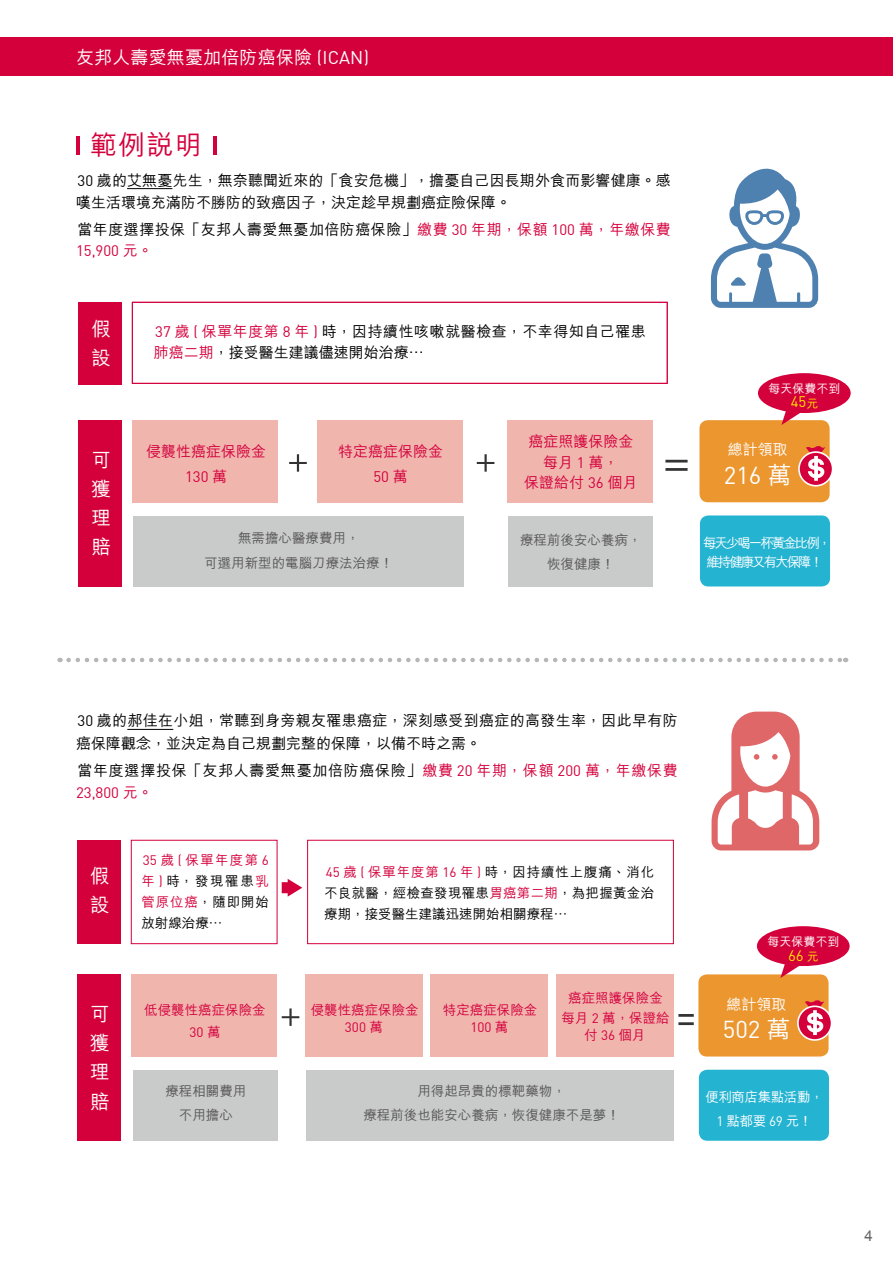
<style>
.page{position:relative;width:893px;height:1263px;background:#fff}
.page>*{position:absolute;margin:0;border:0;box-sizing:border-box;transform-origin:0 0}
.t1{font:500 27px "M Hei HK";color:#d4003b}
.t2{font:24px "DIN";color:#fff}
.t3{font:500 19.5px/29.2px "M Hei HK";color:#fff}
.t4{font:500 18px "M Hei HK";letter-spacing:.01em;color:#fff}
.t5{font:500 15px/22.5px "M Hei HK";letter-spacing:.02em;color:#000}
.t6{font:500 15px "M Hei HK";letter-spacing:.045em;color:#000}
.t7{font:500 15px/20.7px "M Hei HK";color:#d4003c;text-align:center}
.t8{font:15px "DIN";color:#d4003c}
.t9{font:500 15px "M Hei HK";color:#fff}
.t10{font:15px "DIN";color:#ffe300}
.t11{font:15px "Arial";color:#666464}
.t12{font:500 13.5px/21px "M Hei HK";letter-spacing:.02em;color:#000;text-align:justify}
.t13{font:500 13.5px/23.7px "M Hei HK";color:#595757;text-align:center}
.t14{font:500 13.5px/20.7px "M Hei HK";color:#d4003c;text-align:center}
.t15{font:500 13.5px/19.5px "M Hei HK";letter-spacing:-.15em;color:#fff}
.t16{font:500 13.5px/23.7px "M Hei HK";letter-spacing:-.03em;color:#fff;text-align:center}
.t17{font:13.5px "DIN";color:#d4003c}
.t18{font:500 12px "M Hei HK";color:#fff}
.s1{font-family:"DIN";font-weight:400}
.s2{color:#d4003c}
.s3{font-family:"DIN";font-weight:400;color:#d4003c}
.s4{font-family:"M Hei HK";font-weight:500}
.s5{font-family:"M Hei HK";font-weight:500;font-size:12px}
.s6{font-family:"DIN";font-weight:400;color:#d4003b}
.s7{color:#d4003b}
</style>
<div class="page">
<div style="left:0;top:38px;width:893px;height:38px;background:#d4003b"></div>
<hr style="left:213px;top:136px;width:4px;height:19px;background:#d4003b">
<hr style="left:76px;top:136px;width:3px;height:19px;background:#d4003b">
<hr style="left:127px;top:188px;width:45px;height:1px;background:#000">
<hr style="left:127px;top:729px;width:46px;height:1px;background:#000">
<div style="left:79px;top:302px;width:43px;height:83px;background:#d4003b"></div>
<div style="left:78px;top:840px;width:43px;height:103px;background:#d4003b"></div>
<div style="left:79px;top:420px;width:43px;height:166px;background:#d4003b"></div>
<div style="left:78px;top:974px;width:43px;height:167px;background:#d4003b"></div>
<div style="left:132px;top:302px;width:536px;height:82px;border:1px solid #d4003b"></div>
<div style="left:131px;top:840px;width:146px;height:104px;border:1px solid #d4003b"></div>
<div style="left:307px;top:840px;width:367px;height:104px;border:1px solid #d4003b"></div>
<div style="left:132px;top:420px;width:146px;height:82px;background:#f0b6ae"></div>
<div style="left:131px;top:974px;width:146px;height:82px;background:#f0b6ae"></div>
<div style="left:317px;top:420px;width:146px;height:82px;background:#f0b6ae"></div>
<div style="left:305px;top:974px;width:117px;height:82px;background:#f0b6ae"></div>
<div style="left:431px;top:974px;width:117px;height:82px;background:#f0b6ae"></div>
<div style="left:556px;top:974px;width:117px;height:82px;background:#f0b6ae"></div>
<div style="left:133px;top:516px;width:330px;height:70px;background:#c9caca"></div>
<div style="left:508px;top:516px;width:144px;height:70px;background:#c9caca"></div>
<div style="left:133px;top:1070px;width:144px;height:71px;background:#c9caca"></div>
<div style="left:307px;top:1070px;width:367px;height:71px;background:#c9caca"></div>
<div style="left:507px;top:420px;width:146px;height:82px;background:#f0b6ae"></div>
<div style="left:699px;top:420px;width:131px;height:82px;background:#eb962f;border-radius:9px"></div>
<div style="left:698px;top:974px;width:130px;height:82px;background:#eb962f;border-radius:9px"></div>
<div style="left:700px;top:515px;width:130px;height:71px;background:#24b3d1;border-radius:9px"></div>
<div style="left:699px;top:1070px;width:130px;height:71px;background:#24b3d1;border-radius:9px"></div>
<svg style="left:289px;top:454px;width:18px;height:18px"></svg>
<svg style="left:282px;top:1008px;width:17px;height:18px"></svg>
<svg style="left:477px;top:454px;width:17px;height:18px"></svg>
<hr style="left:665px;top:460px;width:23px;height:2px;background:#333">
<hr style="left:665px;top:468px;width:23px;height:3px;background:#333">
<hr style="left:678px;top:1014px;width:16px;height:3px;background:#333">
<hr style="left:678px;top:1022px;width:16px;height:3px;background:#333">
<svg style="left:799px;top:452px;width:34px;height:34px"></svg>
<div style="left:798px;top:451px;width:35px;height:35px;border:2px solid #fff;border-radius:50%"></div>
<svg style="left:805px;top:446px;width:20px;height:35px"></svg>
<svg style="left:798px;top:1006px;width:34px;height:34px"></svg>
<div style="left:797px;top:1005px;width:35px;height:36px;border:2px solid #fff;border-radius:50%"></div>
<svg style="left:804px;top:1000px;width:20px;height:35px"></svg>
<svg style="left:711px;top:168px;width:107px;height:140px"></svg>
<svg style="left:757px;top:926px;width:93px;height:52px"></svg>
<svg style="left:758px;top:373px;width:93px;height:52px"></svg>
<svg style="left:69px;top:658px;width:777px;height:4px"></svg>
<svg style="left:282px;top:879px;width:20px;height:18px"></svg>
<svg style="left:711px;top:712px;width:108px;height:138px"></svg>
<p class="t4" style="left:76px;top:45px;width:295px">友邦人壽愛無憂加倍防癌保險 <span class="s1">(ICAN)</span></p>
<h1 class="t1" style="left:90px;top:125px;width:113px">範例說明</h1>
<p class="t5" style="left:76px;top:168px;width:596px"><span class="s1">30</span> 歲的艾無憂先生，無奈聽聞近來的「食安危機」，擔憂自己因長期外食而影響健康。感嘆生活環境充滿防不勝防的致癌因子，決定趁早規劃癌症險保障。</p>
<p class="t5" style="left:78px;top:217px;width:595px">當年度選擇投保「友邦人壽愛無憂加倍防癌保險」<span class="s2">繳費</span> <span class="s3">30</span> <span class="s2">年期，保額</span> <span class="s3">100</span> <span class="s2">萬，年繳保費</span></p>
<p class="t8" style="left:76px;top:241px;width:78px">15,900 <span class="s4">元。</span></p>
<h3 class="t3" style="left:91px;top:313px;width:20px">假設</h3>
<h3 class="t3" style="left:91px;top:443px;width:20px;text-align:justify">可獲理賠</h3>
<p class="t5" style="left:154px;top:319px;width:494px;line-height:21px"><span class="s3">37</span> <span class="s2">歲</span> <span class="s3">(</span> <span class="s2">保單年度第</span> <span class="s3">8</span> <span class="s2">年</span> <span class="s3">)</span> 時，因持續性咳嗽就醫檢查，不幸得知自己罹患<span class="s2">肺癌二期</span>，接受醫生建議儘速開始治療⋯</p>
<p class="t18" style="left:768px;top:379px;width:73px">每天保費不到</p>
<p class="t10" style="left:791px;top:393px;width:29px">45<span class="s5">元</span></p>
<p class="t7" style="left:146px;top:439px;width:121px">侵襲性癌症保險金</p>
<p class="t8" style="left:185px;top:467px;width:44px">130 <span class="s4">萬</span></p>
<p class="t7" style="left:338px;top:439px;width:106px">特定癌症保險金</p>
<p class="t8" style="left:373px;top:467px;width:36px">50 <span class="s4">萬</span></p>
<p class="t13" style="left:204px;top:525px;width:190px;line-height:24.5px">無需擔心醫療費用，<br>可選用新型的電腦刀療法治療！</p>
<p class="t7" style="left:524px;top:430px;width:115px">癌症照護保險金每月 <span class="s1">1</span> 萬，<br>保證給付 <span class="s1">36</span> 個月</p>
<p class="t9" style="left:728px;top:439px;width:62px">總計領取</p>
<h2 class="t2" style="left:724px;top:460px;width:69px">216 <span class="s4">萬</span></h2>
<p class="t13" style="left:520px;top:528px;width:123px">療程前後安心養病，恢復健康！</p>
<p class="t15" style="left:703px;top:532px;width:130px">每天少喝一杯黃金比例，維持健康又有大保障！</p>
<p class="t5" style="left:76px;top:708px;width:603px"><span class="s1">30</span> 歲的郝佳在小姐，常聽到身旁親友罹患癌症，深刻感受到癌症的高發生率，因此早有防癌保障觀念，並決定為自己規劃完整的保障，以備不時之需。</p>
<p class="t6" style="left:78px;top:759px;width:602px">當年度選擇投保「友邦人壽愛無憂加倍防癌保險」<span class="s2">繳費</span> <span class="s3">20</span> <span class="s2">年期，保額</span> <span class="s3">200</span> <span class="s2">萬，年繳保費</span></p>
<p class="t8" style="left:76px;top:783px;width:78px">23,800 <span class="s4">元。</span></p>
<h3 class="t3" style="left:90px;top:859px;width:20px">假設</h3>
<h3 class="t3" style="left:90px;top:998px;width:20px;text-align:justify">可獲理賠</h3>
<p class="t12" style="left:141px;top:848px;width:129px"><span class="s6">35</span> <span class="s7">歲</span> <span class="s3">(</span> <span class="s2">保單年度第</span> <span class="s3">6</span><span class="s2">年</span> <span class="s3">)</span> 時，發現罹患<span class="s7">乳管原位癌</span>，隨即開始放射線治療⋯</p>
<p class="t14" style="left:144px;top:999px;width:123px">低侵襲性癌症保險金</p>
<p class="t17" style="left:190px;top:1024px;width:32px">30 <span class="s4">萬</span></p>
<p class="t12" style="left:324px;top:861px;width:331px"><span class="s3">45</span> <span class="s2">歲</span> <span class="s3">(</span> <span class="s2">保單年度第</span> <span class="s3">16</span> <span class="s2">年</span> <span class="s3">)</span> 時，因持續性上腹痛、消化不良就醫，經檢查發現罹患<span class="s7">胃癌第二期</span>，為把握黃金治療期，接受醫生建議迅速開始相關療程⋯</p>
<p class="t14" style="left:311px;top:999px;width:109px">侵襲性癌症保險金</p>
<p class="t17" style="left:345px;top:1018px;width:40px">300 <span class="s4">萬</span></p>
<p class="t14" style="left:443px;top:999px;width:96px">特定癌症保險金</p>
<p class="t17" style="left:470px;top:1018px;width:40px">100 <span class="s4">萬</span></p>
<p class="t14" style="left:561px;top:986px;width:110px">癌症照護保險金每月 <span class="s1">2</span> 萬，保證給</p>
<p class="t14" style="left:584px;top:1023px;width:63px">付 <span class="s1">36</span> 個月</p>
<p class="t13" style="left:165px;top:1079px;width:82px">療程相關費用不用擔心</p>
<p class="t13" style="left:363px;top:1079px;width:258px">用得起昂貴的標靶藥物，<br>療程前後也能安心養病，恢復健康不是夢！</p>
<p class="t18" style="left:767px;top:933px;width:74px">每天保費不到</p>
<p class="t10" style="left:788px;top:946px;width:32px">66 <span class="s5">元</span></p>
<p class="t9" style="left:727px;top:993px;width:61px">總計領取</p>
<h2 class="t2" style="left:723px;top:1015px;width:69px">502 <span class="s4">萬</span></h2>
<p class="t16" style="left:705px;top:1084px;width:120px">便利商店集點活動，<br><span class="s1">1</span> 點都要 <span class="s1">69</span> 元！</p>
<p class="t11" style="left:864px;top:1226px;width:10px">4</p>
</div>
